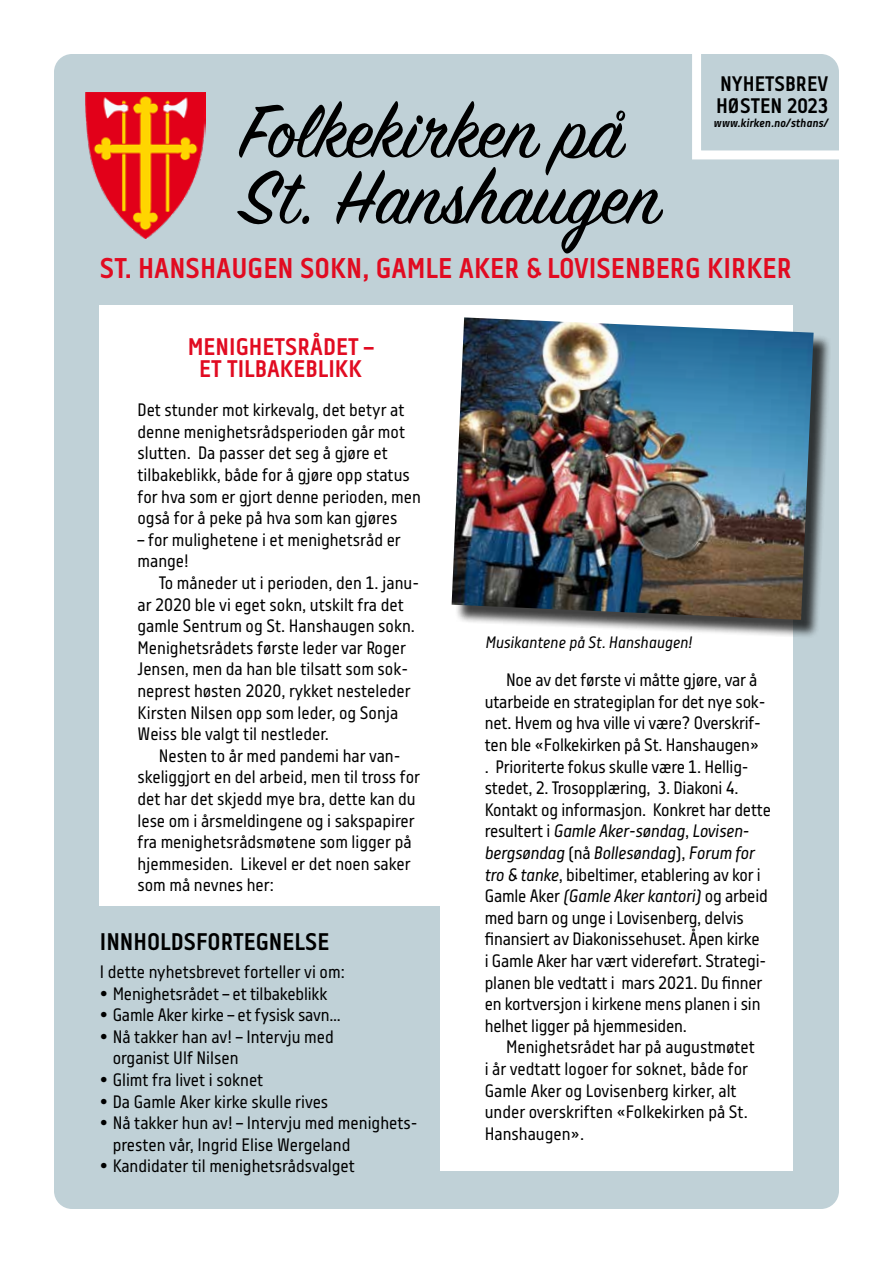
<style>
.page{position:relative;width:893px;height:1263px;background:#fff}
.page>*{position:absolute;margin:0;border:0;box-sizing:border-box;transform-origin:0 0}
.t1{font:84px/66px "Sign Painter House Script";color:#000}
.t2{font:700 28.5px "Centima";color:#e10b21}
.t3{font:700 24px/21.6px "Centima";color:#e10b21;text-align:center}
.t4{font:700 24px "Centima";color:#000}
.t5{font:700 21px/21.8px "Centima";color:#000}
.t6{font:18px/21.6px "Centima";color:#000}
.t7{font:italic 16.5px "Centima";color:#000}
.t8{font:italic 700 12px "Centima";color:#000}
.s1{font-style:italic}
</style>
<div class="page">
<div style="left:54px;top:54px;width:785px;height:1155px;background:#c0d1d7;border-radius:18px"></div>
<div style="left:100px;top:97px;width:693px;height:1074px;background:#fff"></div>
<div style="left:64px;top:64px;width:762px;height:241px;background:#c0d1d7"></div>
<img style="left:86px;top:92px;width:119px;height:146px">
<div style="left:692px;top:34px;width:173px;height:125px;border:9px solid #fff"></div>
<div style="left:74px;top:906px;width:366px;height:278px;background:#c0d1d7"></div>
<div style="left:454px;top:320px;width:378px;height:318px;background:#000;opacity:.75"></div>
<img style="left:452px;top:317px;width:362px;height:303px">
<p class="t5" style="left:716px;top:74px;width:114px">NYHETSBREV<br>HØSTEN 2023</p>
<p class="t8" style="left:713px;top:116px;width:116px">www.kirken.no/sthans/</p>
<h1 class="t1" style="left:241px;top:106px;width:421px">Folkekirken på<br>St. Hanshaugen</h1>
<h2 class="t2" style="left:100px;top:251px;width:694px">ST. HANSHAUGEN SOKN, GAMLE AKER &amp; LOVISENBERG KIRKER</h2>
<h3 class="t3" style="left:188px;top:337px;width:187px">MENIGHETSRÅDET –<br>ET TILBAKEBLIKK</h3>
<p class="t6" style="left:137px;top:399px;width:285px">Det stunder mot kirkevalg, det betyr at denne menighetsrådsperioden går mot slutten. Da passer det seg å gjøre et tilbakeblikk, både for å gjøre opp status for hva som er gjort denne perioden, men også for å peke på hva som kan gjøres</p>
<p class="t6" style="left:137px;top:529px;width:265px">– for mulighetene i et menighetsråd er mange!</p>
<p class="t6" style="left:137px;top:572px;width:283px;text-indent:21px">To måneder ut i perioden, den 1. janu&shy;ar 2020 ble vi eget sokn, utskilt fra det gamle Sentrum og St. Hanshaugen sokn.<br>Menighetsrådets første leder var Roger Jensen, men da han ble tilsatt som sok&shy;neprest høsten 2020, rykket nesteleder Kirsten Nilsen opp som leder, og Sonja Weiss ble valgt til nestleder.</p>
<p class="t6" style="left:137px;top:745px;width:284px;text-indent:21px">Nesten to år med pandemi har van&shy;skeliggjort en del arbeid, men til tross for det har det skjedd mye bra, dette kan du lese om i årsmeldingene og i sakspapirer fra menighetsrådsmøtene som ligger på hjemmesiden. Likevel er det noen saker som må nevnes her:</p>
<h3 class="t4" style="left:100px;top:928px;width:231px">INNHOLDSFORTEGNELSE</h3>
<p class="t6" style="left:100px;top:961px;width:246px">I dette nyhetsbrevet forteller vi om:</p>
<p class="t6" style="left:100px;top:983px;width:229px">• Menighetsrådet – et tilbakeblikk</p>
<p class="t6" style="left:100px;top:1004px;width:243px">• Gamle Aker kirke – et fysisk savn…</p>
<p class="t6" style="left:113px;top:1026px;width:223px;text-indent:-13px">• Nå takker han av! – Intervju med organist Ulf Nilsen</p>
<p class="t6" style="left:100px;top:1069px;width:165px">• Glimt fra livet i soknet</p>
<p class="t6" style="left:100px;top:1091px;width:230px">• Da Gamle Aker kirke skulle rives</p>
<p class="t6" style="left:113px;top:1112px;width:306px;text-indent:-13px">• Nå takker hun av! – Intervju med menighets&shy;presten vår, Ingrid Elise Wergeland</p>
<p class="t6" style="left:100px;top:1156px;width:256px">• Kandidater til menighetsrådsvalget</p>
<p class="t7" style="left:485px;top:633px;width:209px">Musikantene på St. Hanshaugen!</p>
<p class="t6" style="left:485px;top:669px;width:288px;text-indent:21px">Noe av det første vi måtte gjøre, var å utarbeide en strategiplan for det nye sok&shy;net. Hvem og hva ville vi være? Overskrif&shy;ten ble «Folkekirken på St. Hanshaugen»<br>. Prioriterte fokus skulle være 1. Hellig&shy;stedet, 2. Trosopplæring, 3. Diakoni 4.<br>Kontakt og informasjon. Konkret har dette resultert i <span class="s1">Gamle Aker-søndag</span>, <span class="s1">Lovisen&shy;bergsøndag</span> (nå <span class="s1">Bollesøndag</span>), <span class="s1">Forum for tro &amp; tanke</span>, bibeltimer, etablering av kor i Gamle Aker <span class="s1">(Gamle Aker kantori)</span> og arbeid med barn og unge i Lovisenberg, delvis finansiert av Diakonissehuset. Åpen kirke<br>i Gamle Aker har vært videreført. Strategi&shy;planen ble vedtatt i mars 2021. Du finner en kortversjon i kirkene mens planen i sin helhet ligger på hjemmesiden.</p>
<p class="t6" style="left:485px;top:1037px;width:272px;text-indent:21px">Menighetsrådet har på augustmøtet i år vedtatt logoer for soknet, både for Gamle Aker og Lovisenberg kirker, alt under overskriften «Folkekirken på St.<br>Hanshaugen».</p>
</div>
